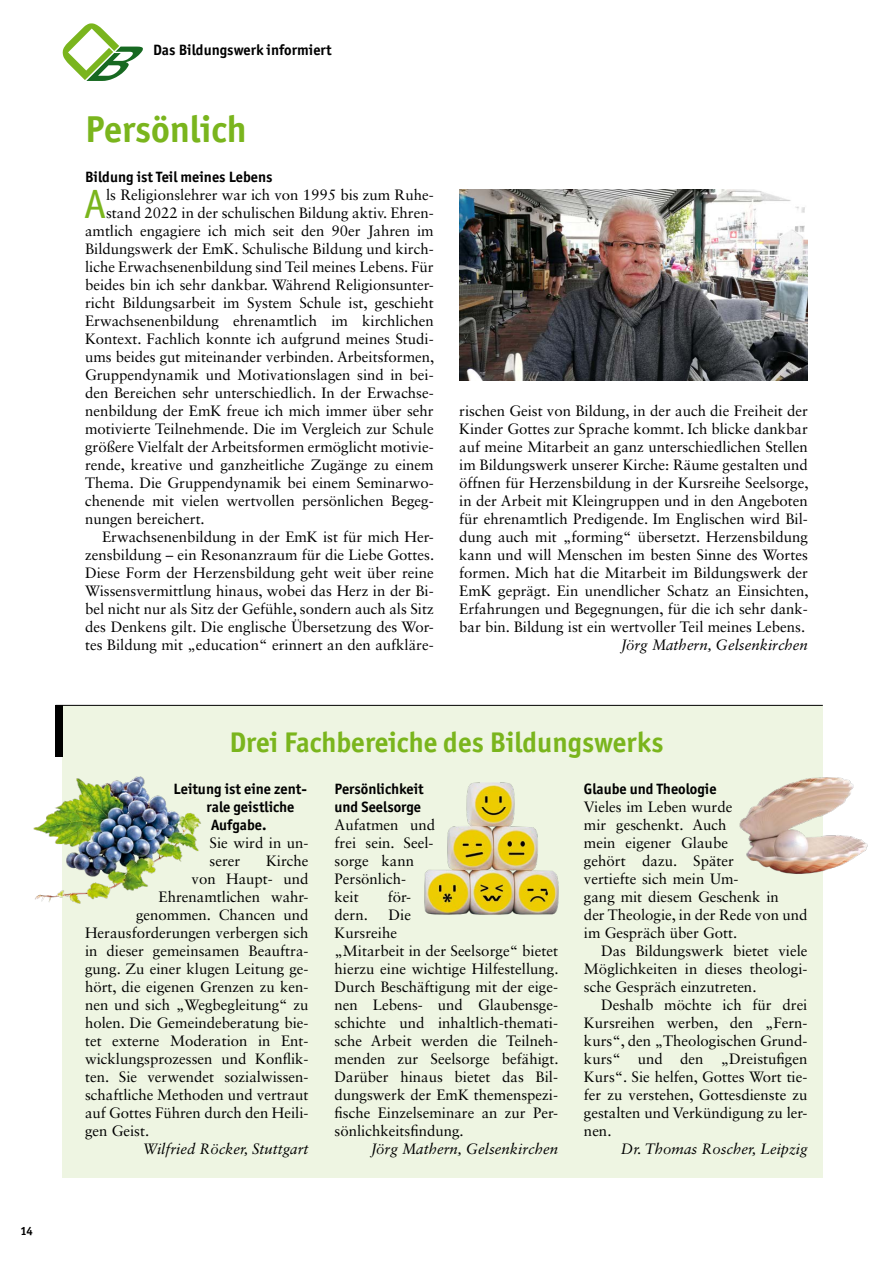
<style>
.page{position:relative;width:893px;height:1263px;background:#fff}
.page>*{position:absolute;margin:0;border:0;box-sizing:border-box;transform-origin:0 0}
.t1{font:40.95px "Officina Sans ITC Std";color:#7ab51d}
.t2{font:700 37.5px "Officina Sans ITC Std";color:#7ab51d}
.t3{font:700 28.5px "Officina Sans ITC Std";color:#7ab51d}
.t4{font:15px/18px "Sabon LT Std";color:#000}
.t5{font:700 15px/18px "Officina Sans ITC Std";color:#000}
.t6{font:italic 15px "Sabon LT Std";color:#000}
.t7{font:700 12px "Officina Sans ITC Std";color:#000}
</style>
<div class="page">
<svg style="left:62px;top:23px;width:81px;height:58px"></svg>
<div style="left:63px;top:706px;width:760px;height:472px;background:#eef5e2"></div>
<div style="left:56px;top:706px;width:7px;height:51px;background:#000"></div>
<hr style="left:56px;top:705px;width:767px;height:1px;background:#000">
<img style="left:459px;top:189px;width:349px;height:191px">
<img style="left:424px;top:782px;width:135px;height:133px">
<img style="left:33px;top:776px;width:168px;height:131px">
<img style="left:739px;top:777px;width:129px;height:97px">
<p class="t7" style="left:21px;top:1224px;width:14px">14</p>
<p class="t5" style="left:153px;top:41px;width:180px">Das Bildungswerk informiert</p>
<h2 class="t2" style="left:85px;top:106px;width:163px">Persönlich</h2>
<p class="t5" style="left:85px;top:168px;width:189px">Bildung ist Teil meines Lebens</p>
<h1 class="t1" style="left:84px;top:181px;width:23px">A</h1>
<p class="t4" style="left:106px;top:186px;width:329px">ls Religionslehrer war ich von 1995 bis zum Ruhe-</p>
<p class="t4" style="left:106px;top:204px;width:329px">stand 2022 in der schulischen Bildung aktiv. Ehren-</p>
<p class="t4" style="left:85px;top:222px;width:350px">amtlich engagiere ich mich seit den 90er Jahren im</p>
<p class="t4" style="left:85px;top:240px;width:350px">Bildungswerk der EmK. Schulische Bildung und kirch-</p>
<p class="t4" style="left:85px;top:258px;width:350px">liche Erwachsenenbildung sind Teil meines Lebens. Für</p>
<p class="t4" style="left:85px;top:276px;width:350px">beides bin ich sehr dankbar. Während Religionsunter-</p>
<p class="t4" style="left:85px;top:294px;width:350px">richt Bildungsarbeit im System Schule ist, geschieht</p>
<p class="t4" style="left:85px;top:312px;width:350px">Erwachsenenbildung ehrenamtlich im kirchlichen</p>
<p class="t4" style="left:85px;top:330px;width:350px">Kontext. Fachlich konnte ich aufgrund meines Studi-</p>
<p class="t4" style="left:85px;top:348px;width:351px">ums beides gut miteinander verbinden. Arbeitsformen,</p>
<p class="t4" style="left:85px;top:366px;width:350px">Gruppendynamik und Motivationslagen sind in bei-</p>
<p class="t4" style="left:85px;top:384px;width:350px">den Bereichen sehr unterschiedlich. In der Erwachse-</p>
<p class="t4" style="left:85px;top:402px;width:350px">nenbildung der EmK freue ich mich immer über sehr</p>
<p class="t4" style="left:85px;top:420px;width:350px">motivierte Teilnehmende. Die im Vergleich zur Schule</p>
<p class="t4" style="left:85px;top:438px;width:350px">größere Vielfalt der Arbeitsformen ermöglicht motivie-</p>
<p class="t4" style="left:85px;top:456px;width:350px">rende, kreative und ganzheitliche Zugänge zu einem</p>
<p class="t4" style="left:85px;top:474px;width:350px">Thema. Die Gruppendynamik bei einem Seminarwo-</p>
<p class="t4" style="left:85px;top:492px;width:350px">chenende mit vielen wertvollen persönlichen Begeg-</p>
<p class="t4" style="left:85px;top:510px;width:121px">nungen bereichert.</p>
<p class="t4" style="left:102px;top:528px;width:333px">Erwachsenenbildung in der EmK ist für mich Her-</p>
<p class="t4" style="left:85px;top:546px;width:351px">zensbildung – ein Resonanzraum für die Liebe Gottes.</p>
<p class="t4" style="left:85px;top:564px;width:350px">Diese Form der Herzensbildung geht weit über reine</p>
<p class="t4" style="left:85px;top:582px;width:350px">Wissensvermittlung hinaus, wobei das Herz in der Bi-</p>
<p class="t4" style="left:85px;top:600px;width:350px">bel nicht nur als Sitz der Gefühle, sondern auch als Sitz</p>
<p class="t4" style="left:85px;top:618px;width:350px">des Denkens gilt. Die englische Übersetzung des Wor-</p>
<p class="t4" style="left:85px;top:636px;width:350px">tes Bildung mit „education“ erinnert an den aufkläre-</p>
<p class="t4" style="left:459px;top:402px;width:351px;text-align:justify">rischen Geist von Bildung, in der auch die Freiheit der Kinder Gottes zur Sprache kommt. Ich blicke dankbar auf meine Mitarbeit an ganz unterschiedlichen Stellen im Bildungswerk unserer Kirche: Räume gestalten und öffnen für Herzensbildung in der Kursreihe Seelsorge, in der Arbeit mit Kleingruppen und in den Angeboten für ehrenamtlich Predigende. Im Englischen wird Bil&shy;dung auch mit „forming“ übersetzt. Herzensbildung kann und will Menschen im besten Sinne des Wortes formen. Mich hat die Mitarbeit im Bildungswerk der EmK geprägt. Ein unendlicher Schatz an Einsichten, Erfahrungen und Begegnungen, für die ich sehr dank&shy;bar bin. Bildung ist ein wertvoller Teil meines Lebens.</p>
<p class="t6" style="left:621px;top:636px;width:188px">Jörg Mathern, Gelsenkirchen</p>
<h3 class="t3" style="left:229px;top:725px;width:436px">Drei Fachbereiche des Bildungswerks</h3>
<p class="t5" style="left:584px;top:780px;width:134px">Glaube und Theologie</p>
<p class="t4" style="left:584px;top:798px;width:225px">Vieles im Leben wurde<br>mir geschenkt. Auch<br>mein eigener Glaube<br>gehört dazu. Später<br>vertiefte sich mein Um-<br>gang mit diesem Geschenk in<br>der Theologie, in der Rede von und im Gespräch über Gott.</p>
<p class="t4" style="left:584px;top:942px;width:225px;text-align:justify;text-indent:17px">Das Bildungswerk bietet viele Möglichkeiten in dieses theologi&shy;sche Gespräch einzutreten.</p>
<p class="t4" style="left:584px;top:996px;width:225px;text-align:justify;text-indent:17px">Deshalb möchte ich für drei Kursreihen werben, den „Fern&shy;kurs“, den „Theologischen Grund&shy;kurs“ und den „Dreistufigen Kurs“. Sie helfen, Gottes Wort tie&shy;fer zu verstehen, Gottesdienste zu gestalten und Verkündigung zu ler&shy;nen.</p>
<p class="t6" style="left:621px;top:1140px;width:188px">Dr. Thomas Roscher, Leipzig</p>
<p class="t5" style="left:334px;top:780px;width:91px">Persönlichkeit und Seelsorge</p>
<p class="t4" style="left:334px;top:816px;width:102px">Aufatmen und frei sein. Seel&shy;sorge kann<br>Persönlich-<br>keit</p>
<p class="t5" style="left:207px;top:780px;width:102px;text-indent:-33px">Leitung ist eine zent&shy;rale geistliche<br>Aufgabe.</p>
<p class="t4" style="left:210px;top:834px;width:100px">Sie wird in un&shy;serer</p>
<p class="t4" style="left:266px;top:852px;width:44px">Kirche</p>
<p class="t4" style="left:192px;top:870px;width:118px">von Haupt- und</p>
<p class="t4" style="left:159px;top:888px;width:151px">Ehrenamtlichen wahr-</p>
<p class="t4" style="left:136px;top:906px;width:174px">genommen. Chancen und</p>
<p class="t4" style="left:85px;top:924px;width:225px">Herausforderungen verbergen sich</p>
<p class="t4" style="left:85px;top:942px;width:225px">in dieser gemeinsamen Beauftra-</p>
<p class="t4" style="left:85px;top:960px;width:225px">gung. Zu einer klugen Leitung ge-</p>
<p class="t4" style="left:85px;top:978px;width:225px">hört, die eigenen Grenzen zu ken-</p>
<p class="t4" style="left:85px;top:996px;width:225px">nen und sich „Wegbegleitung“ zu</p>
<p class="t4" style="left:85px;top:1014px;width:225px">holen. Die Gemeindeberatung bie-</p>
<p class="t4" style="left:85px;top:1032px;width:225px">tet externe Moderation in Ent-</p>
<p class="t4" style="left:85px;top:1050px;width:225px">wicklungsprozessen und Konflik-</p>
<p class="t4" style="left:85px;top:1068px;width:225px">ten. Sie verwendet sozialwissen-</p>
<p class="t4" style="left:85px;top:1086px;width:225px">schaftliche Methoden und vertraut</p>
<p class="t4" style="left:85px;top:1104px;width:225px">auf Gottes Führen durch den Heili-</p>
<p class="t4" style="left:85px;top:1122px;width:66px">gen Geist.</p>
<p class="t6" style="left:142px;top:1140px;width:168px">Wilfried Röcker, Stuttgart</p>
<p class="t4" style="left:388px;top:888px;width:25px">för-</p>
<p class="t4" style="left:334px;top:906px;width:35px">dern.</p>
<p class="t4" style="left:334px;top:906px;width:226px;text-indent:54px">Die<br>Kursreihe<br>„Mitarbeit in der Seelsorge“ bietet hierzu eine wichtige Hilfestellung.<br>Durch Beschäftigung mit der eige&shy;nen Lebens- und Glaubensge&shy;schichte und inhaltlich-themati&shy;sche Arbeit werden die Teilneh&shy;menden zur Seelsorge befähigt.<br>Darüber hinaus bietet das Bil&shy;dungswerk der EmK themenspezi&shy;fische Einzelseminare an zur Per&shy;sönlichkeitsfindung.</p>
<p class="t6" style="left:371px;top:1140px;width:188px">Jörg Mathern, Gelsenkirchen</p>
</div>
